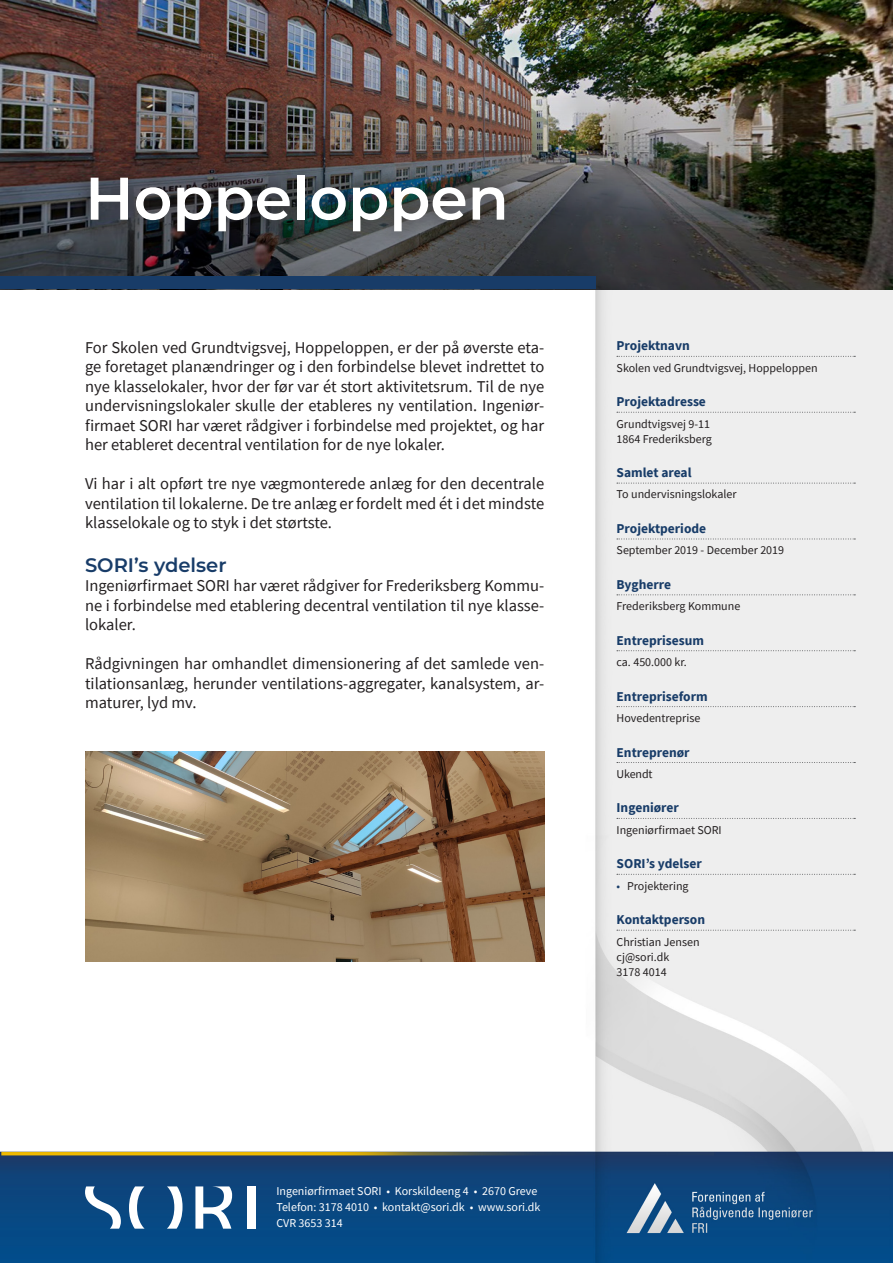
<style>
.page{position:relative;width:893px;height:1263px;background:#fff}
.page>*{position:absolute;margin:0;border:0;box-sizing:border-box;transform-origin:0 0}
.Overskrift{font:600 60px "Montserrat";color:#fff}
.Mellemrubrik{font:600 19.5px "Montserrat";color:#183c68}
.Brødtekst{font:16.5px/19.5px "Source Sans Pro";color:#231f20;text-align:justify}
.Tabel_Ovr_m__stroke{font:700 13.5px "Source Sans Pro";color:#183c68}
.Tabel_brød{font:12px "Source Sans Pro";color:#231f20}
.t1{font:12px "Source Sans Pro";color:#fff}
.s1{color:#183c68}
</style>
<div class="page">
<img style="left:0;top:289px;width:893px;height:974px">
<img style="left:0;top:0;width:893px;height:289px">
<svg style="left:617px;top:356px;width:238px;height:1px"></svg>
<svg style="left:617px;top:412px;width:238px;height:1px"></svg>
<svg style="left:617px;top:483px;width:238px;height:1px"></svg>
<svg style="left:617px;top:539px;width:238px;height:1px"></svg>
<svg style="left:617px;top:594px;width:238px;height:1px"></svg>
<svg style="left:617px;top:650px;width:238px;height:1px"></svg>
<svg style="left:617px;top:706px;width:238px;height:1px"></svg>
<svg style="left:617px;top:762px;width:238px;height:1px"></svg>
<svg style="left:617px;top:818px;width:238px;height:1px"></svg>
<svg style="left:617px;top:874px;width:238px;height:1px"></svg>
<svg style="left:617px;top:930px;width:238px;height:1px"></svg>
<div style="left:247px;top:1186px;width:8px;height:43px;background:#fff"></div>
<svg style="left:129px;top:1186px;width:54px;height:43px"></svg>
<svg style="left:85px;top:1186px;width:36px;height:43px"></svg>
<svg style="left:195px;top:1186px;width:37px;height:43px"></svg>
<div style="left:72px;top:157px;width:451px;height:92px;background:#231f20;opacity:.75"></div>
<div style="left:0;top:276px;width:595px;height:13px;background:#183c68"></div>
<img style="left:85px;top:752px;width:459px;height:209px">
<p class="Overskrift" style="left:85px;top:158px;width:425px">Hoppeloppen</p>
<p class="Brødtekst" style="left:85px;top:337px;width:461px">For Skolen ved Grundtvigsvej, Hoppeloppen, er der på øverste eta&shy;ge foretaget planændringer og i den forbindelse blevet indrettet to nye klasselokaler, hvor der før var ét stort aktivitetsrum. Til de nye undervisningslokaler skulle der etableres ny ventilation. Ingeniør&shy;firmaet SORI har været rådgiver i forbindelse med projektet, og har her etableret decentral ventilation for de nye lokaler.</p>
<p class="Brødtekst" style="left:85px;top:474px;width:461px">Vi har i alt opført tre nye vægmonterede anlæg for den decentrale ventilation til lokalerne. De tre anlæg er fordelt med ét i det mindste klasselokale og to styk i det størtste.</p>
<p class="Mellemrubrik" style="left:85px;top:552px;width:143px">SORI’s ydelser</p>
<p class="Brødtekst" style="left:85px;top:576px;width:461px">Ingeniørfirmaet SORI har været rådgiver for Frederiksberg Kommu&shy;ne i forbindelse med etablering decentral ventilation til nye klasse&shy;lokaler.</p>
<p class="Brødtekst" style="left:85px;top:654px;width:461px">Rådgivningen har omhandlet dimensionering af det samlede ven&shy;tilationsanlæg, herunder ventilations-aggregater, kanalsystem, ar&shy;maturer, lyd mv.</p>
<p class="Tabel_Ovr_m__stroke" style="left:617px;top:337px;width:75px">Projektnavn</p>
<p class="Tabel_brød" style="left:617px;top:360px;width:203px">Skolen ved Grundtvigsvej, Hoppeloppen</p>
<p class="Tabel_Ovr_m__stroke" style="left:617px;top:393px;width:91px">Projektadresse</p>
<p class="Tabel_brød" style="left:617px;top:416px;width:95px">Grundtvigsvej 9-11</p>
<p class="Tabel_brød" style="left:617px;top:431px;width:97px">1864 Frederiksberg</p>
<p class="Tabel_Ovr_m__stroke" style="left:617px;top:463px;width:76px">Samlet areal</p>
<p class="Tabel_brød" style="left:617px;top:487px;width:122px">To undervisningslokaler</p>
<p class="Tabel_Ovr_m__stroke" style="left:617px;top:519px;width:91px">Projektperiode</p>
<p class="Tabel_brød" style="left:617px;top:543px;width:169px">September 2019 - December 2019</p>
<p class="Tabel_Ovr_m__stroke" style="left:617px;top:575px;width:56px">Bygherre</p>
<p class="Tabel_brød" style="left:617px;top:599px;width:125px">Frederiksberg Kommune</p>
<p class="Tabel_Ovr_m__stroke" style="left:617px;top:631px;width:89px">Entreprisesum</p>
<p class="Tabel_brød" style="left:617px;top:654px;width:72px">ca. 450.000 kr.</p>
<p class="Tabel_Ovr_m__stroke" style="left:617px;top:687px;width:93px">Entrepriseform</p>
<p class="Tabel_brød" style="left:617px;top:710px;width:85px">Hovedentreprise</p>
<p class="Tabel_Ovr_m__stroke" style="left:617px;top:743px;width:75px">Entreprenør</p>
<p class="Tabel_brød" style="left:617px;top:766px;width:38px">Ukendt</p>
<p class="Tabel_Ovr_m__stroke" style="left:617px;top:799px;width:64px">Ingeniører</p>
<p class="Tabel_brød" style="left:617px;top:822px;width:107px">Ingeniørfirmaet SORI</p>
<p class="Tabel_Ovr_m__stroke" style="left:617px;top:855px;width:87px">SORI’s ydelser</p>
<p class="Tabel_brød" style="left:617px;top:878px;width:74px"><span class="s1">•</span> Projektering</p>
<p class="Tabel_Ovr_m__stroke" style="left:617px;top:910px;width:90px">Kontaktperson</p>
<p class="Tabel_brød" style="left:617px;top:934px;width:85px">Christian Jensen</p>
<p class="Tabel_brød" style="left:617px;top:949px;width:54px">cj@sori.dk</p>
<p class="Tabel_brød" style="left:617px;top:964px;width:52px">3178 4014</p>
<p class="t1" style="left:276px;top:1184px;width:262px">Ingeniørfirmaet SORI • Korskildeeng 4 • 2670 Greve</p>
<p class="t1" style="left:276px;top:1199px;width:266px">Telefon: 3178 4010 • kontakt@sori.dk • www.sori.dk</p>
<p class="t1" style="left:276px;top:1215px;width:68px">CVR 3653 314</p>
</div>
